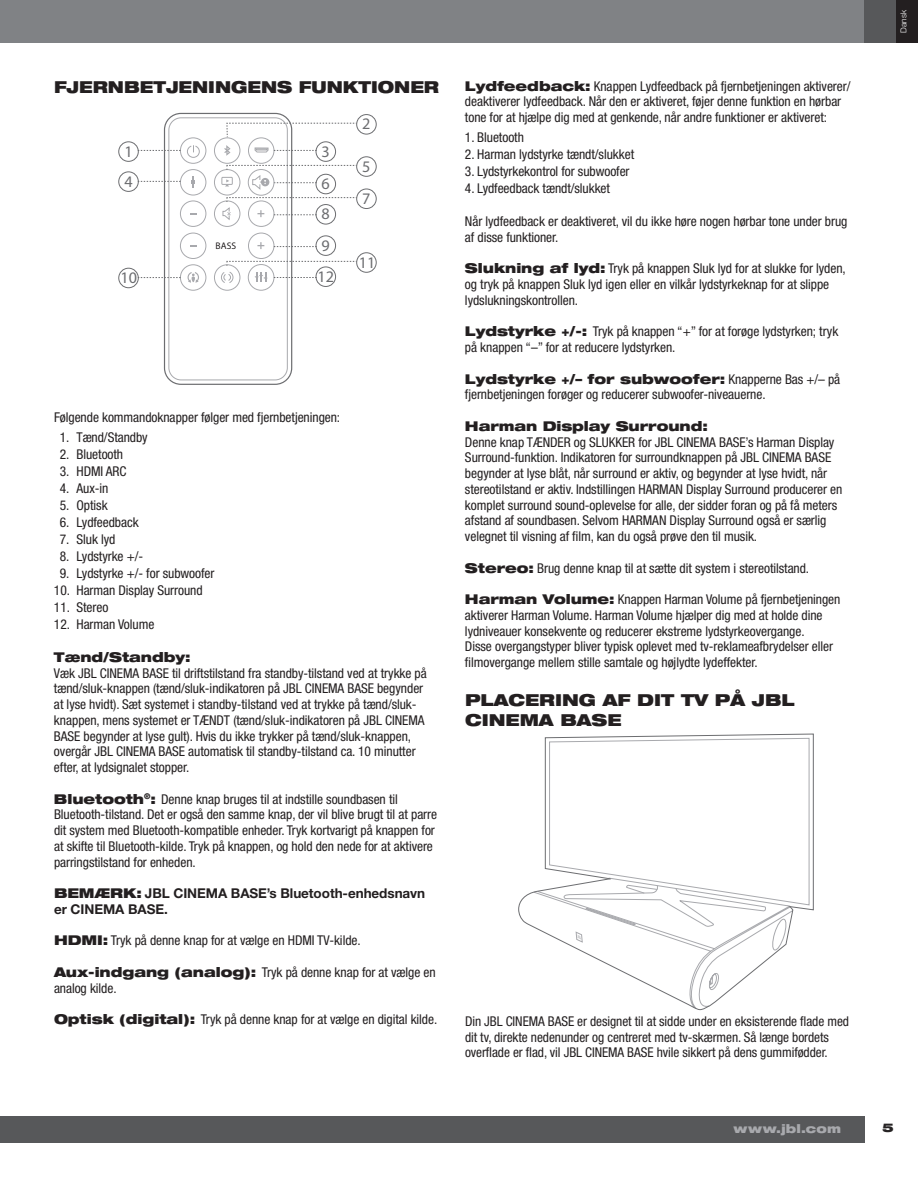
<style>
.page{position:relative;width:918px;height:1188px;background:#fff}
.page>*{position:absolute;margin:0;border:0;box-sizing:border-box;transform-origin:0 0}
.t1{font:900 expanded 16.5px/19.5px "Helvetica Neue LT Pro";color:#231f20}
.t2{font:900 expanded 16.5px "Helvetica Neue LT Pro";color:#231f20;scale:.96 1}
.t3{font:16.2px/30.9px "Myriad Pro";color:#6c6d70}
.t4{font:condensed 13.5px/15.8px "Helvetica Neue LT Pro";letter-spacing:-.005em;color:#231f20}
.t5{font:700 13.5px/15.8px "Helvetica Neue LT Pro";letter-spacing:-.005em;color:#231f20}
.t6{font:900 expanded 13.5px "Helvetica Neue LT Pro";letter-spacing:-.005em;color:#231f20}
.t7{font:900 expanded 12px "Helvetica Neue LT Pro";letter-spacing:.015em;color:#a8a9ad}
.t8{font:900 expanded 12px "Helvetica Neue LT Pro";color:#262324}
.t9{font:9.6px "Myriad Pro";color:#231f20}
.t10{font:300 8.25px "Helvetica Neue LT Pro";color:#fff}
.s1{font-weight:900;font-stretch:expanded}
</style>
<div class="page">
<div style="left:0;top:1116px;width:864px;height:27px;background:#57585a"></div>
<div style="left:0;top:0;width:864px;height:43px;background:#808285"></div>
<div style="left:864px;top:0;width:33px;height:43px;background:#57585a"></div>
<div style="left:896px;top:0;width:22px;height:43px;background:#231f20"></div>
<div style="left:164px;top:113px;width:128px;height:272px;border:1px solid #6c6d70;border-radius:16px"></div>
<div style="left:169px;top:118px;width:119px;height:262px;border:1px solid #a8a9ad;border-radius:12px"></div>
<div style="left:356px;top:114px;width:21px;height:20px;border:1px solid #6c6d70;border-radius:50%"></div>
<div style="left:356px;top:156px;width:21px;height:21px;border:1px solid #6c6d70;border-radius:50%"></div>
<div style="left:356px;top:189px;width:21px;height:20px;border:1px solid #6c6d70;border-radius:50%"></div>
<div style="left:356px;top:252px;width:21px;height:21px;border:1px solid #6c6d70;border-radius:50%"></div>
<div style="left:118px;top:141px;width:21px;height:21px;border:1px solid #6c6d70;border-radius:50%"></div>
<div style="left:118px;top:172px;width:21px;height:20px;border:1px solid #6c6d70;border-radius:50%"></div>
<div style="left:118px;top:268px;width:21px;height:20px;border:1px solid #6c6d70;border-radius:50%"></div>
<svg style="left:138px;top:123px;width:219px;height:168px"></svg>
<svg style="left:544px;top:733px;width:270px;height:178px"></svg>
<svg style="left:518px;top:738px;width:291px;height:272px"></svg>
<p class="t2" style="left:54px;top:76px;width:14px">Fje</p>
<p class="t2" style="left:93px;top:76px;width:33px">rnbe</p>
<p class="t2" style="left:153px;top:76px;width:28px">tjenin</p>
<p class="t2" style="left:231px;top:76px;width:34px">gens</p>
<p class="t2" style="left:299px;top:76px;width:148px">funktioner</p>
<p class="t3" style="left:124px;top:137px;width:10px;line-height:30px">1<br>4</p>
<p class="t3" style="left:121px;top:263px;width:18px">10</p>
<p class="t9" style="left:216px;top:240px;width:22px">BASS</p>
<p class="t3" style="left:322px;top:136px;width:10px">3</p>
<p class="t3" style="left:317px;top:169px;width:18px">6<br>8<br>9<br>12</p>
<p class="t3" style="left:362px;top:109px;width:10px">2</p>
<p class="t3" style="left:362px;top:150px;width:10px;line-height:32.2px">5<br>7</p>
<p class="t3" style="left:359px;top:247px;width:18px">11</p>
<p class="t4" style="left:54px;top:409px;width:288px">Følgende kommandoknapper følger med fjernbetjeningen:</p>
<p class="t4" style="left:60px;top:429px;width:89px">1. Tænd/Standby</p>
<p class="t4" style="left:60px;top:446px;width:65px">2. Bluetooth</p>
<p class="t4" style="left:60px;top:463px;width:68px">3. HDMI ARC</p>
<p class="t4" style="left:60px;top:480px;width:50px">4. Aux-in</p>
<p class="t4" style="left:60px;top:497px;width:49px">5. Optisk</p>
<p class="t4" style="left:60px;top:514px;width:80px">6. Lydfeedback</p>
<p class="t4" style="left:60px;top:531px;width:57px">7. Sluk lyd</p>
<p class="t4" style="left:60px;top:548px;width:85px">8. Lydstyrke +/-</p>
<p class="t4" style="left:60px;top:565px;width:156px">9. Lydstyrke +/- for subwoofer</p>
<p class="t4" style="left:54px;top:582px;width:150px">10. Harman Display Surround</p>
<p class="t4" style="left:54px;top:599px;width:56px">11. Stereo</p>
<p class="t4" style="left:54px;top:616px;width:102px">12. Harman Volume</p>
<p class="t6" style="left:54px;top:648px;width:138px">Tænd/Standby:</p>
<p class="t4" style="left:54px;top:665px;width:374px">Væk JBL CINEMA BASE til driftstilstand fra standby-tilstand ved at trykke på tænd/sluk-knappen (tænd/sluk-indikatoren på JBL CINEMA BASE begynder at lyse hvidt). Sæt systemet i standby-tilstand ved at trykke på tænd/sluk&shy;knappen, mens systemet er TÆNDT (tænd/sluk-indikatoren på JBL CINEMA BASE begynder at lyse gult). Hvis du ikke trykker på tænd/sluk-knappen, overgår JBL CINEMA BASE automatisk til standby-tilstand ca. 10 minutter efter, at lydsignalet stopper.</p>
<p class="t4" style="left:54px;top:791px;width:385px"><span class="s1">Bluetooth</span><sup>®</sup><span class="s1">:</span> Denne knap bruges til at indstille soundbasen til Bluetooth-tilstand. Det er også den samme knap, der vil blive brugt til at parre dit system med Bluetooth-kompatible enheder. Tryk kortvarigt på knappen for at skifte til Bluetooth-kilde. Tryk på knappen, og hold den nede for at aktivere parringstilstand for enheden.</p>
<p class="t5" style="left:54px;top:885px;width:373px"><span class="s1">BEMÆRK:</span> JBL CINEMA BASE’s Bluetooth-enhedsnavn er CINEMA BASE.</p>
<p class="t4" style="left:54px;top:933px;width:308px"><span class="s1">HDMI:</span> Tryk på denne knap for at vælge en HDMI TV-kilde.</p>
<p class="t4" style="left:54px;top:964px;width:383px"><span class="s1">Aux-indgang (analog):</span> Tryk på denne knap for at vælge en analog kilde.</p>
<p class="t4" style="left:54px;top:1012px;width:385px"><span class="s1">Optisk (digital):</span> Tryk på denne knap for at vælge en digital kilde.</p>
<p class="t4" style="left:465px;top:78px;width:387px"><span class="s1">Lydfeedback:</span> Knappen Lydfeedback på fjernbetjeningen aktiverer/ deaktiverer lydfeedback. Når den er aktiveret, føjer denne funktion en hørbar tone for at hjælpe dig med at genkende, når andre funktioner er aktiveret:</p>
<p class="t4" style="left:465px;top:129px;width:60px">1. Bluetooth</p>
<p class="t4" style="left:465px;top:146px;width:171px">2. Harman lydstyrke tændt/slukket</p>
<p class="t4" style="left:465px;top:163px;width:166px">3. Lydstyrkekontrol for subwoofer</p>
<p class="t4" style="left:465px;top:180px;width:147px">4. Lydfeedback tændt/slukket</p>
<p class="t4" style="left:465px;top:213px;width:384px">Når lydfeedback er deaktiveret, vil du ikke høre nogen hørbar tone under brug af disse funktioner.</p>
<p class="t4" style="left:465px;top:261px;width:382px"><span class="s1">Slukning af lyd:</span> Tryk på knappen Sluk lyd for at slukke for lyden, og tryk på knappen Sluk lyd igen eller en vilkår lydstyrkeknap for at slippe lydslukningskontrollen.</p>
<p class="t4" style="left:465px;top:324px;width:375px"><span class="s1">Lydstyrke +/-:</span> Tryk på knappen “+” for at forøge lydstyrken; tryk på knappen “–” for at reducere lydstyrken.</p>
<p class="t4" style="left:465px;top:371px;width:377px"><span class="s1">Lydstyrke +/– for subwoofer:</span> Knapperne Bas +/– på fjernbetjeningen forøger og reducerer subwoofer-niveauerne.</p>
<p class="t6" style="left:465px;top:417px;width:244px">Harman Display Surround:</p>
<p class="t4" style="left:465px;top:434px;width:379px">Denne knap TÆNDER og SLUKKER for JBL CINEMA BASE’s Harman Display Surround-funktion. Indikatoren for surroundknappen på JBL CINEMA BASE begynder at lyse blåt, når surround er aktiv, og begynder at lyse hvidt, når stereotilstand er aktiv. Indstillingen HARMAN Display Surround producerer en komplet surround sound-oplevelse for alle, der sidder foran og på få meters afstand af soundbasen. Selvom HARMAN Display Surround også er særlig velegnet til visning af film, kan du også prøve den til musik.</p>
<p class="t4" style="left:465px;top:560px;width:346px"><span class="s1">Stereo:</span> Brug denne knap til at sætte dit system i stereotilstand.</p>
<p class="t4" style="left:465px;top:591px;width:377px"><span class="s1">Harman Volume:</span> Knappen Harman Volume på fjernbetjeningen aktiverer Harman Volume. Harman Volume hjælper dig med at holde dine lydniveauer konsekvente og reducerer ekstreme lydstyrkeovergange.<br>Disse overgangstyper bliver typisk oplevet med tv-reklameafbrydelser eller filmovergange mellem stille samtale og højlydte lydeffekter.</p>
<p class="t1" style="left:465px;top:690px;width:16px">Place</p>
<p class="t1" style="left:465px;top:690px;width:331px;text-indent:74px">ring af dit tv på JBL<br>CINEMA BASE</p>
<p class="t10" style="left:898px;top:33px;width:25px;rotate:-90deg">Dansk</p>
<p class="t4" style="left:465px;top:1013px;width:386px">Din JBL CINEMA BASE er designet til at sidde under en eksisterende flade med dit tv, direkte nedenunder og centreret med tv-skærmen. Så længe bordets overflade er flad, vil JBL CINEMA BASE hvile sikkert på dens gummifødder.</p>
<p class="t7" style="left:734px;top:1121px;width:109px">www.jbl.com</p>
<p class="t8" style="left:882px;top:1119px;width:13px">5</p>
</div>
